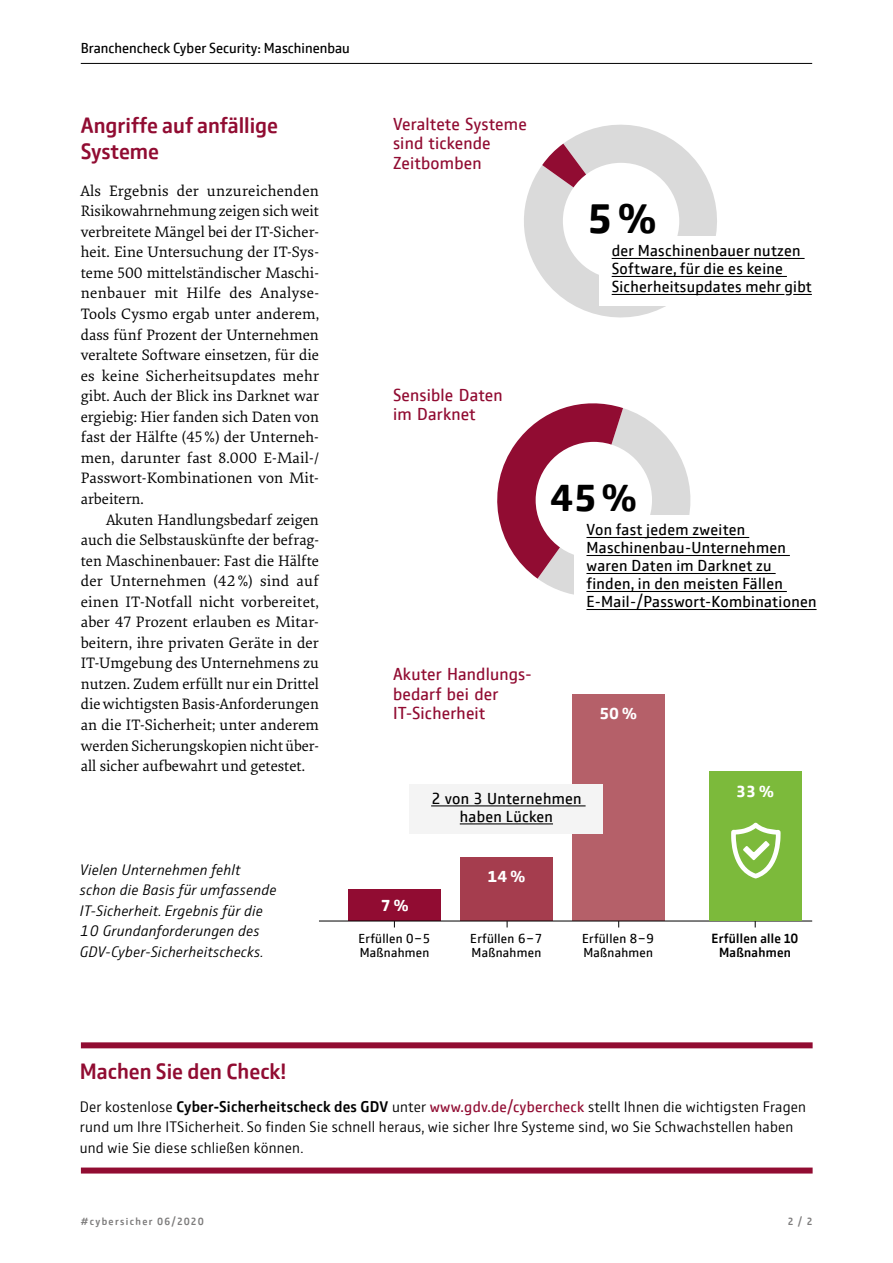
<style>
.page{position:relative;width:893px;height:1263px;background:#fff}
.page>*{position:absolute;margin:0;border:0;box-sizing:border-box;transform-origin:0 0}
.t1{font:700 42.75px "GD Vtype";color:#000}
.t2{font:700 39px "GD Vtype";color:#000}
.t3{font:500 22.5px/26.2px "GD Vtype";color:#910c32}
.t4{font:18px/19.2px "GD Vtype";letter-spacing:.01em;color:#910c32}
.t5{font:16.5px/18px "GD Vtype";letter-spacing:.02em;color:#000}
.t6{font:700 16.5px "GD Vtype";color:#fff}
.t7{font:15.75px/20.5px "Elena";color:#000;text-align:justify}
.t8{font:300 15.75px/20.5px "GD Vtype";letter-spacing:.015em;color:#000}
.t9{font:italic 300 15.75px/20.5px "GD Vtype";letter-spacing:.015em;color:#000}
.t10{font:15px "GD Vtype";color:#000}
.t11{font:13.5px/13.5px "GD Vtype";letter-spacing:.02em;color:#000}
.t12{font:500 13.5px/13.5px "GD Vtype";letter-spacing:.02em;color:#000;text-align:center}
.t13{font:500 10.5px "GD Vtype";letter-spacing:.13em;color:#7c7b7b}
.s1{font-weight:500}
.s2{font-weight:400;color:#910c32}
</style>
<div class="page">
<div style="left:572px;top:695px;width:93px;height:226px;background:#b56069"></div>
<div style="left:460px;top:857px;width:93px;height:64px;background:#a53d4e"></div>
<div style="left:348px;top:889px;width:93px;height:32px;background:#910c32"></div>
<hr style="left:319px;top:921px;width:493px;height:1px;background:#000">
<div style="left:709px;top:772px;width:92px;height:149px;background:#7cba3b"></div>
<svg style="left:731px;top:823px;width:50px;height:55px"></svg>
<div style="left:409px;top:784px;width:194px;height:49px;background:#f4f4f4"></div>
<hr style="left:431px;top:805px;width:155px;height:1px;background:#000">
<hr style="left:460px;top:823px;width:93px;height:1px;background:#000">
<div style="left:81px;top:1042px;width:732px;height:6px;background:#910c32"></div>
<div style="left:81px;top:1167px;width:732px;height:6px;background:#910c32"></div>
<svg style="left:524px;top:124px;width:193px;height:194px;fill:#dadada"></svg>
<svg style="left:542px;top:144px;width:78px;height:77px"></svg>
<div style="left:563px;top:163px;width:116px;height:116px;background:#fff;border-radius:50%"></div>
<svg style="left:497px;top:403px;width:194px;height:192px"></svg>
<div style="left:536px;top:442px;width:116px;height:116px;background:#fff;border-radius:50%"></div>
<div style="left:599px;top:237px;width:221px;height:69px;background:#fff"></div>
<hr style="left:612px;top:258px;width:193px;height:1px;background:#000">
<hr style="left:612px;top:276px;width:175px;height:1px;background:#000">
<hr style="left:612px;top:294px;width:172px;height:1px;background:#000">
<svg style="left:793px;top:294px;width:19px;height:1px"></svg>
<div style="left:574px;top:516px;width:259px;height:101px;background:#fff"></div>
<hr style="left:586px;top:537px;width:163px;height:1px;background:#000">
<hr style="left:586px;top:555px;width:204px;height:1px;background:#000">
<hr style="left:586px;top:573px;width:190px;height:1px;background:#000">
<hr style="left:586px;top:591px;width:201px;height:1px;background:#000">
<hr style="left:586px;top:609px;width:230px;height:1px;background:#000">
<hr style="left:81px;top:63px;width:731px;height:1px;background:#000">
<p class="t10" style="left:81px;top:37px;width:271px">Branchencheck Cyber Security: Maschinenbau</p>
<h3 class="t3" style="left:81px;top:112px;width:199px">Angriffe auf anfällige<br>Systeme</h3>
<p class="t7" style="left:81px;top:180px;width:240px">Als Ergebnis der unzureichenden Risikowahrnehmung zeigen sich weit verbreitete Mängel bei der IT-Sicher&shy;heit. Eine Untersuchung der IT-Sys&shy;teme 500 mittelständischer Maschi&shy;nenbauer mit Hilfe des Analyse-Tools Cysmo ergab unter anderem, dass fünf Prozent der Unternehmen veraltete Software einsetzen, für die es keine Sicherheitsupdates mehr gibt. Auch der Blick ins Darknet war ergiebig: Hier fanden sich Daten von fast der Hälfte (45%) der Unterneh&shy;men, darunter fast 8.000 E-Mail-/ Passwort-Kombinationen von Mit&shy;arbeitern.</p>
<p class="t7" style="left:81px;top:508px;width:240px;text-indent:26px">Akuten Handlungsbedarf zeigen auch die Selbstauskünfte der befrag&shy;ten Maschinenbauer: Fast die Hälfte der Unternehmen (42%) sind auf einen IT-Notfall nicht vorbereitet, aber 47 Prozent erlauben es Mitar&shy;beitern, ihre privaten Geräte in der IT-Umgebung des Unternehmens zu nutzen. Zudem erfüllt nur ein Drittel die wichtigsten Basis-Anforderungen an die IT-Sicherheit; unter anderem werden Sicherungskopien nicht über&shy;all sicher aufbewahrt und getestet.</p>
<p class="t9" style="left:80px;top:858px;width:198px">Vielen Unternehmen fehlt schon die Basis für umfassende<br>IT-Sicherheit. Ergebnis für die<br>10 Grundanforderungen des<br>GDV-Cyber-Sicherheitschecks.</p>
<p class="t4" style="left:393px;top:114px;width:135px">Veraltete Systeme sind tickende<br>Zeitbomben</p>
<h1 class="t1" style="left:587px;top:188px;width:71px">5 %</h1>
<p class="t5" style="left:612px;top:241px;width:202px">der Maschinenbauer nutzen<br>Software, für die es keine<br>Sicherheitsupdates mehr gibt</p>
<p class="t4" style="left:393px;top:385px;width:111px">Sensible Daten im Darknet</p>
<h2 class="t2" style="left:550px;top:470px;width:88px">45 %</h2>
<p class="t5" style="left:586px;top:520px;width:232px">Von fast jedem zweiten<br>Maschinenbau-Unternehmen waren Daten im Darknet zu finden, in den meisten Fällen<br>E-Mail-/Passwort-Kombinationen</p>
<p class="t4" style="left:393px;top:664px;width:140px">Akuter Handlungs&shy;bedarf bei der<br>IT-Sicherheit</p>
<p class="t6" style="left:599px;top:702px;width:39px">50 %</p>
<p class="t5" style="left:431px;top:788px;width:152px">2 von 3 Unternehmen</p>
<p class="t5" style="left:460px;top:806px;width:95px">haben Lücken</p>
<p class="t6" style="left:381px;top:894px;width:29px">7 %</p>
<p class="t11" style="left:358px;top:931px;width:74px">Erfüllen 0-5<br>Maßnahmen</p>
<p class="t6" style="left:488px;top:865px;width:39px">14 %</p>
<p class="t11" style="left:470px;top:931px;width:74px">Erfüllen 6-7<br>Maßnahmen</p>
<p class="t11" style="left:582px;top:931px;width:74px">Erfüllen 8-9<br>Maßnahmen</p>
<p class="t6" style="left:736px;top:780px;width:39px">33 %</p>
<p class="t12" style="left:711px;top:931px;width:88px">Erfüllen alle 10<br>Maßnahmen</p>
<h3 class="t3" style="left:80px;top:1057px;width:208px">Machen Sie den Check!</h3>
<p class="t8" style="left:80px;top:1096px;width:728px">Der kostenlose <span class="s1">Cyber-Sicherheitscheck des GDV</span> unter <span class="s2">www.gdv.de/cybercheck</span> stellt Ihnen die wichtigsten Fragen rund um Ihre ITSicherheit. So finden Sie schnell heraus, wie sicher Ihre Systeme sind, wo Sie Schwachstellen haben und wie Sie diese schließen können.</p>
<p class="t13" style="left:81px;top:1214px;width:125px">#cybersicher 06/2020</p>
<p class="t13" style="left:788px;top:1214px;width:26px">2 / 2</p>
</div>
